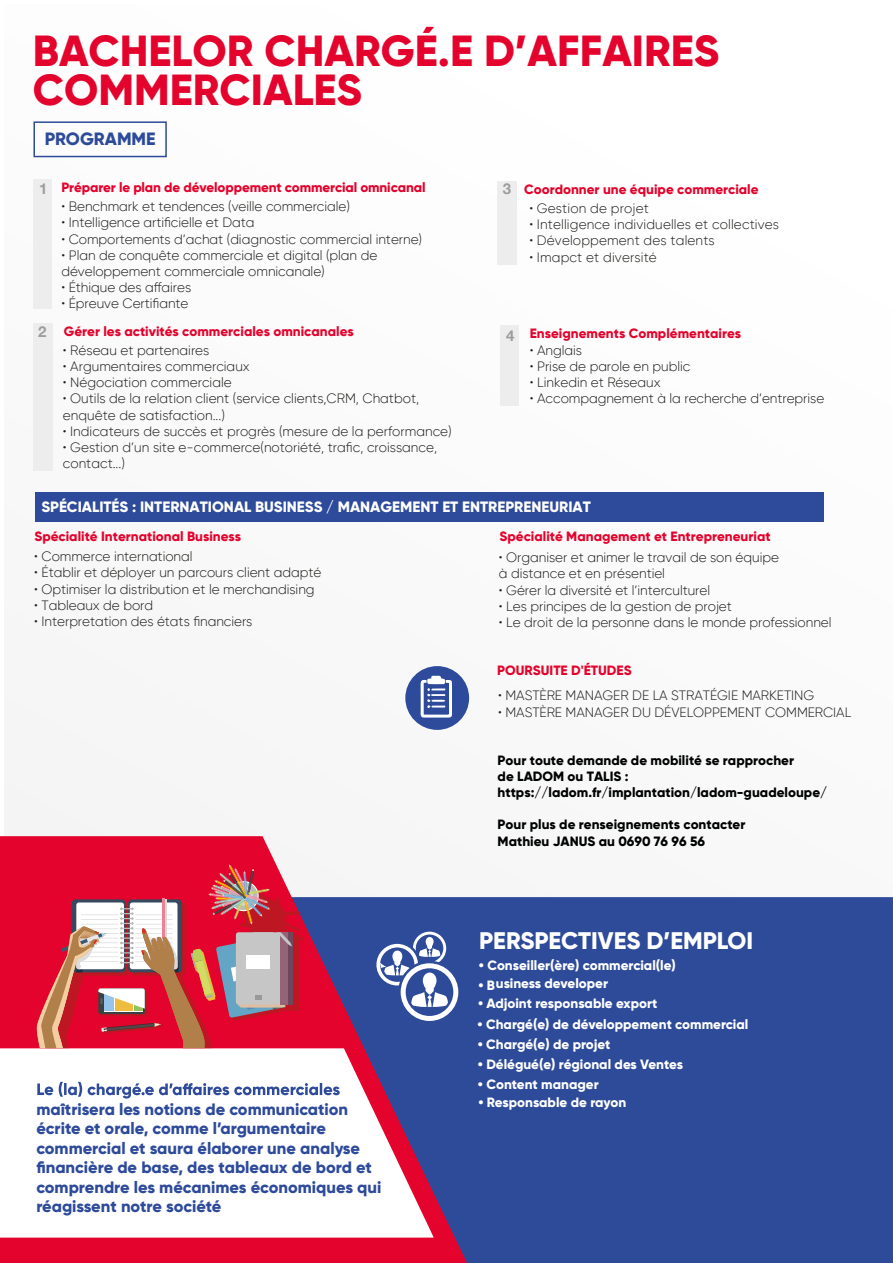
<style>
.page{position:relative;width:893px;height:1263px;background:#fff}
.page>*{position:absolute;margin:0;border:0;box-sizing:border-box;transform-origin:0 0}
.t1{font:800 43.5px/39px "Gilroy";color:#e4032c}
.t2{font:800 24px "Gilroy";color:#fff}
.t3{font:800 17.85px "Gilroy";color:#2e4b9a}
.t4{font:800 16.5px/19.5px "Gilroy";color:#2d4a9b}
.t5{font:800 15px "Gilroy";color:#fff}
.t6{font:700 15px "Helvetica Neue";color:#9d9d9c}
.t7{font:300 13.5px/16.2px "Gilroy";letter-spacing:-.005em;color:#1d1d1b}
.t8{font:800 13.5px "Gilroy";color:#e4032c}
.t9{font:800 13.5px "Gilroy";color:#fff}
.t10{font:800 13.5px/16.2px "Gilroy";color:#000202}
.s1{font-family:"Helvetica Neue";font-weight:700;font-size:15px;color:#9d9d9c}
</style>
<div class="page">
<div style="left:467px;top:897px;width:426px;height:366px;background:#2e4b9a"></div>
<svg style="left:0;top:836px;width:467px;height:427px"></svg>
<svg style="left:0;top:1048px;width:434px;height:189px"></svg>
<div style="left:33px;top:121px;width:134px;height:36px;border:2px solid #2e4b9a"></div>
<svg style="left:37px;top:1082px;width:303px;height:16px"></svg>
<svg style="left:376px;top:932px;width:82px;height:89px"></svg>
<div style="left:33px;top:179px;width:18px;height:129px;background:#ededed"></div>
<svg style="left:35px;top:864px;width:270px;height:184px"></svg>
<div style="left:33px;top:323px;width:20px;height:148px;background:#ededed"></div>
<div style="left:498px;top:181px;width:19px;height:83px;background:#ededed"></div>
<div style="left:500px;top:325px;width:19px;height:81px;background:#ededed"></div>
<div style="left:35px;top:492px;width:788px;height:30px;background:#2d4a9b"></div>
<div style="left:405px;top:666px;width:64px;height:64px;background:#2d4a9b;border-radius:50%"></div>
<svg style="left:421px;top:675px;width:31px;height:42px"></svg>
<h1 class="t1" style="left:33px;top:31px;width:688px">BACHELOR CHARGÉ.E D’AFFAIRES<br>COMMERCIALES</h1>
<h3 class="t3" style="left:45px;top:127px;width:112px">PROGRAMME</h3>
<p class="t6" style="left:39px;top:177px;width:10px">1</p>
<p class="t8" style="left:61px;top:178px;width:366px">Préparer le plan de développement commercial omnicanal</p>
<p class="t7" style="left:61px;top:198px;width:290px">• Benchmark et tendences (veille commerciale)</p>
<p class="t7" style="left:61px;top:214px;width:195px">• Intelligence artificielle et Data</p>
<p class="t7" style="left:61px;top:231px;width:362px">• Comportements d’achat (diagnostic commercial interne)</p>
<p class="t7" style="left:61px;top:247px;width:317px">• Plan de conquête commerciale et digital (plan de développement commerciale omnicanale)</p>
<p class="t7" style="left:61px;top:279px;width:131px">• Éthique des affaires</p>
<p class="t7" style="left:61px;top:295px;width:129px">• Épreuve Certifiante</p>
<p class="t8" style="left:38px;top:323px;width:317px"><span class="s1">2</span> Gérer les activités commerciales omnicanales</p>
<p class="t7" style="left:63px;top:342px;width:148px">• Réseau et partenaires</p>
<p class="t7" style="left:63px;top:358px;width:188px">• Argumentaires commerciaux</p>
<p class="t7" style="left:63px;top:374px;width:170px">• Négociation commerciale</p>
<p class="t7" style="left:63px;top:390px;width:358px">• Outils de la relation client (service clients,CRM, Chatbot, enquête de satisfaction...)</p>
<p class="t7" style="left:63px;top:423px;width:390px">• Indicateurs de succès et progrès (mesure de la performance)</p>
<p class="t7" style="left:63px;top:439px;width:376px">• Gestion d’un site e-commerce(notoriété, trafic, croissance, contact...)</p>
<p class="t8" style="left:503px;top:181px;width:257px"><span class="s1">3</span> Coordonner une équipe commerciale</p>
<p class="t7" style="left:530px;top:200px;width:121px">• Gestion de projet</p>
<p class="t7" style="left:530px;top:216px;width:251px">• Intelligence individuelles et collectives</p>
<p class="t7" style="left:530px;top:232px;width:187px">• Développement des talents</p>
<p class="t7" style="left:530px;top:249px;width:129px">• Imapct et diversité</p>
<p class="t8" style="left:506px;top:325px;width:237px"><span class="s1">4</span> Enseignements Complémentaires</p>
<p class="t7" style="left:530px;top:342px;width:54px">• Anglais</p>
<p class="t7" style="left:530px;top:358px;width:162px">• Prise de parole en public</p>
<p class="t7" style="left:530px;top:374px;width:132px">• Linkedin et Réseaux</p>
<p class="t7" style="left:530px;top:390px;width:296px">• Accompagnement à la recherche d’entreprise</p>
<p class="t5" style="left:41px;top:497px;width:551px">SPÉCIALITÉS : INTERNATIONAL BUSINESS / MANAGEMENT ET ENTREPRENEURIAT</p>
<p class="t8" style="left:34px;top:528px;width:208px">Spécialité International Business</p>
<p class="t7" style="left:34px;top:548px;width:160px">• Commerce international</p>
<p class="t7" style="left:34px;top:564px;width:289px">• Établir et déployer un parcours client adapté</p>
<p class="t7" style="left:34px;top:581px;width:282px">• Optimiser la distribution et le merchandising</p>
<p class="t7" style="left:34px;top:597px;width:120px">• Tableaux de bord</p>
<p class="t7" style="left:34px;top:613px;width:220px">• Interpretation des états financiers</p>
<p class="t4" style="left:36px;top:1099px;width:347px">maîtrisera les notions de communication écrite et orale, comme l’argumentaire commercial et saura élaborer une analyse financière de base, des tableaux de bord et comprendre les mécanimes économiques qui réagissent notre société</p>
<p class="t8" style="left:500px;top:527px;width:273px">Spécialité Management et Entrepreneuriat</p>
<p class="t7" style="left:499px;top:549px;width:282px">• Organiser et animer le travail de son équipe à distance et en présentiel</p>
<p class="t7" style="left:499px;top:582px;width:213px">• Gérer la diversité et l’interculturel</p>
<p class="t7" style="left:499px;top:598px;width:235px">• Les principes de la gestion de projet</p>
<p class="t7" style="left:499px;top:614px;width:334px">• Le droit de la personne dans le monde professionnel</p>
<p class="t8" style="left:497px;top:662px;width:136px">POURSUITE D'ÉTUDES</p>
<p class="t7" style="left:498px;top:687px;width:318px">• MASTÈRE MANAGER DE LA STRATÉGIE MARKETING</p>
<p class="t7" style="left:498px;top:704px;width:355px">• MASTÈRE MANAGER DU DÉVELOPPEMENT COMMERCIAL</p>
<p class="t10" style="left:498px;top:752px;width:331px">Pour toute demande de mobilité se rapprocher<br>de LADOM ou TALIS : https://ladom.fr/implantation/ladom-guadeloupe/</p>
<p class="t10" style="left:498px;top:816px;width:249px">Pour plus de renseignements contacter<br>Mathieu JANUS au 0690 76 96 56</p>
<h2 class="t2" style="left:479px;top:925px;width:276px">PERSPECTIVES D’EMPLOI</h2>
<p class="t9" style="left:479px;top:957px;width:198px">• Conseiller(ère) commercial(le)</p>
<p class="t9" style="left:478px;top:975px;width:131px">• Business developer</p>
<p class="t9" style="left:478px;top:995px;width:181px">• Adjoint responsable export</p>
<p class="t9" style="left:477px;top:1016px;width:272px">• Chargé(e) de développement commercial</p>
<p class="t9" style="left:478px;top:1036px;width:134px">• Chargé(e) de projet</p>
<p class="t9" style="left:478px;top:1056px;width:207px">• Délégué(e) régional des Ventes</p>
<p class="t9" style="left:478px;top:1075px;width:122px">• Content manager</p>
<p class="t9" style="left:478px;top:1094px;width:149px">• Responsable de rayon</p>
</div>
